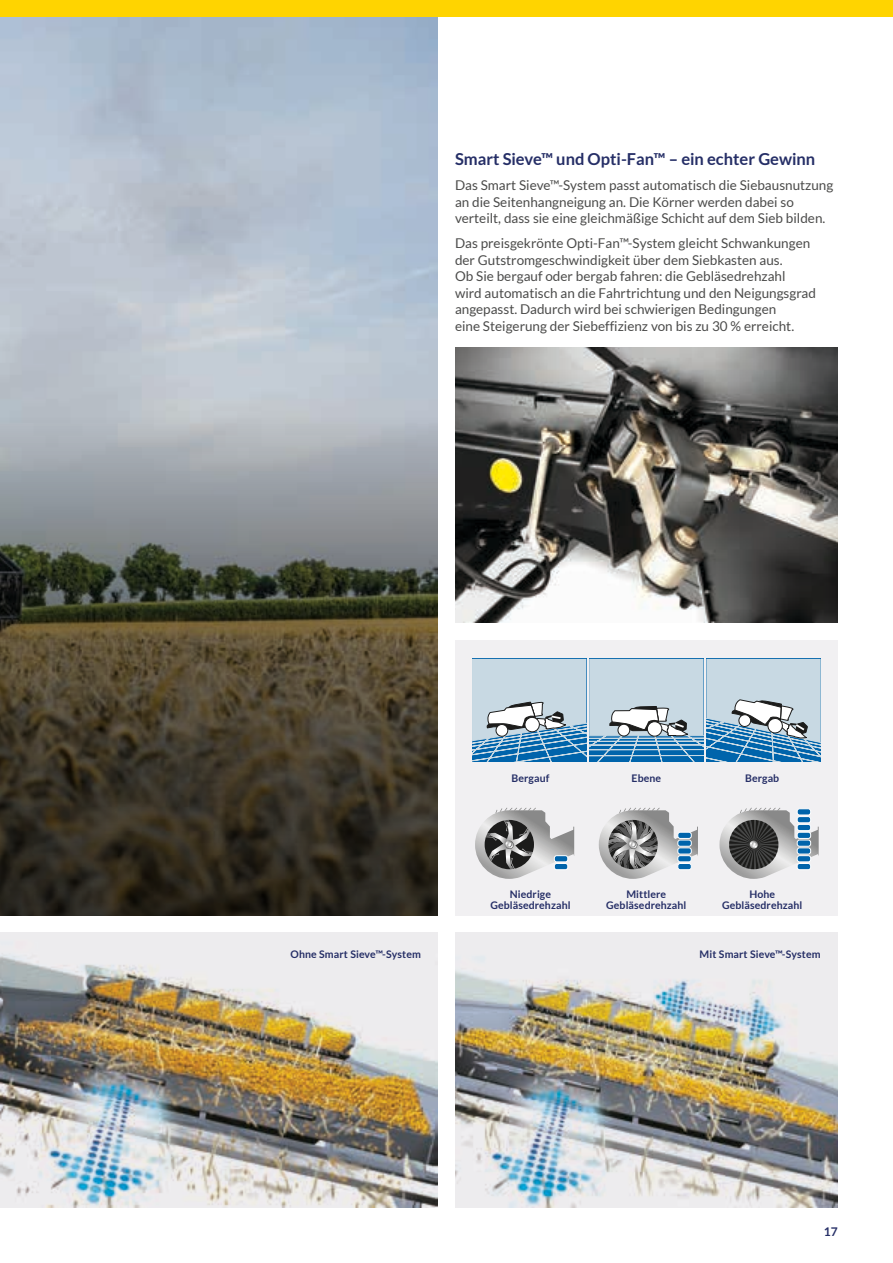
<style>
.page{position:relative;width:893px;height:1263px;background:#fff}
.page>*{position:absolute;margin:0;border:0;box-sizing:border-box;transform-origin:0 0}
.t1{font:700 16.5px "Lato";color:#252e66}
.t2{font:13.5px/16.5px "Lato";color:#4b4b4a}
.t3{font:700 12px "Lato";color:#252e66}
.t4{font:700 10.5px/11.2px "Lato";letter-spacing:.01em;color:#252e66;text-align:center}
</style>
<div class="page">
<img style="left:455px;top:932px;width:383px;height:276px">
<img style="left:0;top:932px;width:438px;height:276px">
<img style="left:455px;top:348px;width:383px;height:275px">
<div style="left:455px;top:640px;width:383px;height:275px;background:#f1f0f2"></div>
<svg style="left:472px;top:659px;width:349px;height:103px;background:#a0bed2"></svg>
<svg style="left:475px;top:808px;width:99px;height:71px"></svg>
<svg style="left:719px;top:808px;width:100px;height:71px"></svg>
<svg style="left:599px;top:808px;width:99px;height:71px"></svg>
<div style="left:797px;top:863px;width:14px;height:7px;background:#0064ab;border-radius:2px"></div>
<div style="left:797px;top:863px;width:14px;height:7px;border:1px solid #fff;border-radius:2px"></div>
<div style="left:797px;top:856px;width:14px;height:6px;background:#0064ab;border-radius:2px"></div>
<div style="left:797px;top:855px;width:14px;height:7px;border:1px solid #fff;border-radius:2px"></div>
<div style="left:797px;top:848px;width:14px;height:6px;background:#0064ab;border-radius:2px"></div>
<div style="left:797px;top:847px;width:14px;height:7px;border:1px solid #fff;border-radius:2px"></div>
<div style="left:797px;top:840px;width:14px;height:6px;background:#0064ab;border-radius:2px"></div>
<div style="left:797px;top:839px;width:14px;height:8px;border:1px solid #fff;border-radius:2px"></div>
<div style="left:797px;top:832px;width:14px;height:6px;background:#0064ab;border-radius:2px"></div>
<div style="left:797px;top:832px;width:14px;height:7px;border:1px solid #fff;border-radius:2px"></div>
<div style="left:678px;top:863px;width:13px;height:7px;background:#0064ab;border-radius:2px"></div>
<div style="left:677px;top:863px;width:15px;height:7px;border:1px solid #fff;border-radius:2px"></div>
<div style="left:678px;top:856px;width:13px;height:6px;background:#0064ab;border-radius:2px"></div>
<div style="left:677px;top:855px;width:15px;height:7px;border:1px solid #fff;border-radius:2px"></div>
<div style="left:678px;top:848px;width:13px;height:6px;background:#0064ab;border-radius:2px"></div>
<div style="left:677px;top:847px;width:15px;height:7px;border:1px solid #fff;border-radius:2px"></div>
<div style="left:554px;top:863px;width:14px;height:7px;background:#0064ab;border-radius:2px"></div>
<div style="left:554px;top:863px;width:14px;height:7px;border:1px solid #fff;border-radius:2px"></div>
<div style="left:554px;top:856px;width:14px;height:6px;background:#0064ab;border-radius:2px"></div>
<div style="left:554px;top:855px;width:14px;height:7px;border:1px solid #fff;border-radius:2px"></div>
<div style="left:678px;top:840px;width:13px;height:6px;background:#0064ab;border-radius:2px"></div>
<div style="left:677px;top:839px;width:15px;height:8px;border:1px solid #fff;border-radius:2px"></div>
<div style="left:678px;top:832px;width:13px;height:6px;background:#0064ab;border-radius:2px"></div>
<div style="left:677px;top:832px;width:15px;height:7px;border:1px solid #fff;border-radius:2px"></div>
<div style="left:797px;top:824px;width:14px;height:7px;background:#0064ab;border-radius:2px"></div>
<div style="left:797px;top:824px;width:14px;height:7px;border:1px solid #fff;border-radius:2px"></div>
<div style="left:797px;top:816px;width:14px;height:7px;background:#0064ab;border-radius:2px"></div>
<div style="left:797px;top:816px;width:14px;height:7px;border:1px solid #fff;border-radius:2px"></div>
<div style="left:797px;top:809px;width:14px;height:6px;background:#0064ab;border-radius:2px"></div>
<div style="left:797px;top:808px;width:14px;height:7px;border:1px solid #fff;border-radius:2px"></div>
<svg style="left:0;top:417px;width:438px;height:498px;background:#59564c"></svg>
<div style="left:0;top:0;width:893px;height:17px;background:#ffd400"></div>
<p class="t1" style="left:455px;top:150px;width:362px">Smart Sieve™ und Opti-Fan™ – ein echter Gewinn</p>
<p class="t2" style="left:455px;top:177px;width:380px">Das Smart Sieve™-System passt automatisch die Siebausnutzung an die Seitenhangneigung an. Die Körner werden dabei so verteilt, dass sie eine gleichmäßige Schicht auf dem Sieb bilden.</p>
<p class="t2" style="left:455px;top:235px;width:362px">Das preisgekrönte Opti-Fan™-System gleicht Schwankungen der Gutstromgeschwindigkeit über dem Siebkasten aus.<br>Ob Sie bergauf oder bergab fahren: die Gebläsedrehzahl<br>wird automatisch an die Fahrtrichtung und den Neigungsgrad angepasst. Dadurch wird bei schwierigen Bedingungen<br>eine Steigerung der Siebeffizienz von bis zu 30 % erreicht.</p>
<p class="t4" style="left:511px;top:772px;width:39px">Bergauf</p>
<p class="t4" style="left:632px;top:772px;width:31px">Ebene</p>
<p class="t4" style="left:745px;top:772px;width:36px">Bergab</p>
<p class="t4" style="left:490px;top:888px;width:82px">Niedrige<br>Gebläsedrehzahl</p>
<p class="t4" style="left:606px;top:888px;width:82px">Mittlere<br>Gebläsedrehzahl</p>
<p class="t4" style="left:722px;top:888px;width:82px">Hohe<br>Gebläsedrehzahl</p>
<p class="t4" style="left:291px;top:948px;width:132px">Ohne Smart Sieve™-System</p>
<p class="t4" style="left:700px;top:948px;width:123px">Mit Smart Sieve™-System</p>
<p class="t3" style="left:824px;top:1224px;width:15px">17</p>
</div>
